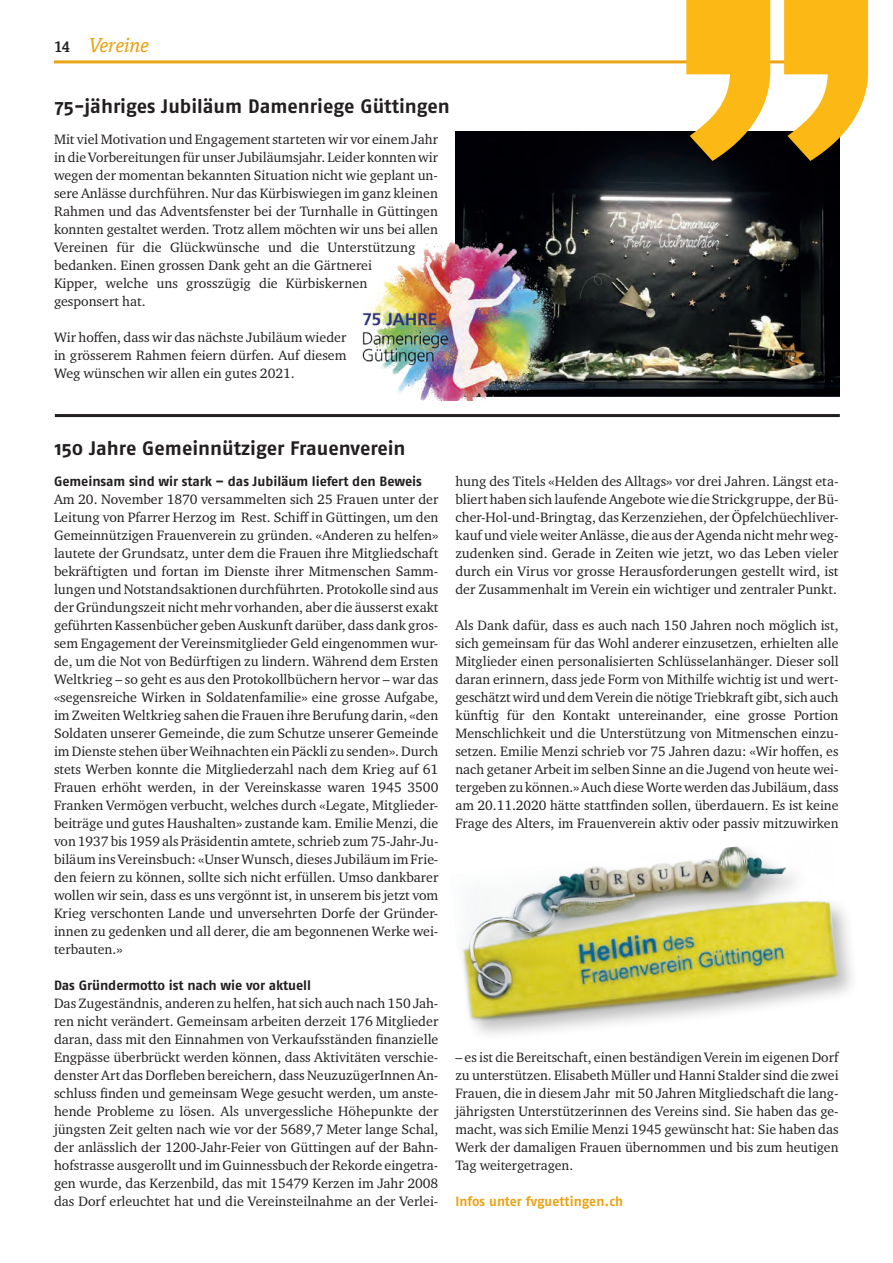
<style>
.page{position:relative;width:893px;height:1263px;background:#fff}
.page>*{position:absolute;margin:0;border:0;box-sizing:border-box;transform-origin:0 0}
.t1{font:700 19.5px "Fago OT";color:#231f20}
.t2{font:italic 19.5px "Cordale";letter-spacing:-.005em;color:#eaa315}
.t3{font:13.95px/18px "Charter ITC Pro";color:#231f20;text-align:justify}
.t4{font:700 13.5px "Fago OT";letter-spacing:-.005em;color:#231f20}
.t5{font:700 13.5px "Fago OT";letter-spacing:.005em;color:#eaa315}
.s1{font-weight:700;font-style:normal;font-size:15px;color:#231f20}
</style>
<div class="page">
<hr style="left:54px;top:60px;width:785px;height:3px;background:#eaa315">
<img style="left:455px;top:132px;width:385px;height:265px">
<img style="left:362px;top:240px;width:194px;height:160px">
<hr style="left:55px;top:414px;width:785px;height:3px;background:#231f20">
<img style="left:462px;top:846px;width:386px;height:188px">
<svg style="left:784px;top:0;width:84px;height:161px"></svg>
<svg style="left:686px;top:0;width:84px;height:161px"></svg>
<h1 class="t2" style="left:54px;top:34px;width:97px"><span class="s1">14</span> Vereine</h1>
<h1 class="t1" style="left:55px;top:95px;width:397px">75-jähriges Jubiläum Damenriege Güttingen</h1>
<p class="t3" style="left:54px;top:130px;width:386px;text-align:left">Mit viel Motivation und Engagement starteten wir vor einem Jahr in die Vorbereitungen für unser Jubiläumsjahr. Leider konnten wir wegen der momentan bekannten Situation nicht wie geplant un&shy;sere Anlässe durchführen. Nur das Kürbiswiegen im ganz kleinen Rahmen und das Adventsfenster bei der Turnhalle in Güttingen konnten gestaltet werden. Trotz allem möchten wir uns bei allen Vereinen für die Glückwünsche und die Unterstützung bedanken. Einen grossen Dank geht an die Gärtnerei<br>Kipper, welche uns grosszügig die Kürbiskernen<br>gesponsert hat.</p>
<p class="t3" style="left:54px;top:328px;width:294px">Wir hoffen, dass wir das nächste Jubiläum wieder in grösserem Rahmen feiern dürfen. Auf diesem Weg wünschen wir allen ein gutes 2021.</p>
<h1 class="t1" style="left:55px;top:437px;width:352px">150 Jahre Gemeinnütziger Frauenverein</h1>
<p class="t4" style="left:54px;top:473px;width:369px">Gemeinsam sind wir stark – das Jubiläum liefert den Beweis</p>
<p class="t3" style="left:54px;top:490px;width:386px">Am 20. November 1870 versammelten sich 25 Frauen unter der Leitung von Pfarrer Herzog im Rest. Schiff in Güttingen, um den Gemeinnützigen Frauenverein zu gründen. «Anderen zu helfen» lautete der Grundsatz, unter dem die Frauen ihre Mitgliedschaft bekräftigten und fortan im Dienste ihrer Mitmenschen Samm&shy;lungen und Notstandsaktionen durchführten. Protokolle sind aus der Gründungszeit nicht mehr vorhanden, aber die äusserst exakt geführten Kassenbücher geben Auskunft darüber, dass dank gros&shy;sem Engagement der Vereinsmitglieder Geld eingenommen wur&shy;de, um die Not von Bedürftigen zu lindern. Während dem Ersten Weltkrieg – so geht es aus den Protokollbüchern hervor – war das «segensreiche Wirken in Soldatenfamilie» eine grosse Aufgabe, im Zweiten Weltkrieg sahen die Frauen ihre Berufung darin, «den Soldaten unserer Gemeinde, die zum Schutze unserer Gemeinde im Dienste stehen über Weihnachten ein Päckli zu senden». Durch stets Werben konnte die Mitgliederzahl nach dem Krieg auf 61<br>Frauen erhöht werden, in der Vereinskasse waren 1945 3500<br>Franken Vermögen verbucht, welches durch «Legate, Mitglieder&shy;beiträge und gutes Haushalten» zustande kam. Emilie Menzi, die von 1937 bis 1959 als Präsidentin amtete, schrieb zum 75-Jahr-Ju&shy;biläum ins Vereinsbuch: «Unser Wunsch, dieses Jubiläum im Frie&shy;den feiern zu können, sollte sich nicht erfüllen. Umso dankbarer wollen wir sein, dass es uns vergönnt ist, in unserem bis jetzt vom Krieg verschonten Lande und unversehrten Dorfe der Gründer&shy;innen zu gedenken und all derer, die am begonnenen Werke wei&shy;terbauten.»</p>
<p class="t4" style="left:54px;top:977px;width:258px">Das Gründermotto ist nach wie vor aktuell</p>
<p class="t3" style="left:54px;top:994px;width:386px">Das Zugeständnis, anderen zu helfen, hat sich auch nach 150 Jah&shy;ren nicht verändert. Gemeinsam arbeiten derzeit 176 Mitglieder daran, dass mit den Einnahmen von Verkaufsständen finanzielle Engpässe überbrückt werden können, dass Aktivitäten verschie&shy;denster Art das Dorfleben bereichern, dass NeuzuzügerInnen An&shy;schluss finden und gemeinsam Wege gesucht werden, um anste&shy;hende Probleme zu lösen. Als unvergessliche Höhepunkte der jüngsten Zeit gelten nach wie vor der 5689,7 Meter lange Schal, der anlässlich der 1200-Jahr-Feier von Güttingen auf der Bahn&shy;hofstrasse ausgerollt und im Guinnessbuch der Rekorde eingetra&shy;gen wurde, das Kerzenbild, das mit 15479 Kerzen im Jahr 2008 das Dorf erleuchtet hat und die Vereinsteilnahme an der Verlei-</p>
<p class="t3" style="left:455px;top:472px;width:385px">hung des Titels «Helden des Alltags» vor drei Jahren. Längst eta&shy;bliert haben sich laufende Angebote wie die Strickgruppe, der Bü&shy;cher-Hol-und-Bringtag, das Kerzenziehen, der Öpfelchüechliver&shy;kauf und viele weiter Anlässe, die aus der Agenda nicht mehr weg&shy;zudenken sind. Gerade in Zeiten wie jetzt, wo das Leben vieler durch ein Virus vor grosse Herausforderungen gestellt wird, ist der Zusammenhalt im Verein ein wichtiger und zentraler Punkt.</p>
<p class="t3" style="left:455px;top:616px;width:385px">Als Dank dafür, dass es auch nach 150 Jahren noch möglich ist, sich gemeinsam für das Wohl anderer einzusetzen, erhielten alle Mitglieder einen personalisierten Schlüsselanhänger. Dieser soll daran erinnern, dass jede Form von Mithilfe wichtig ist und wert&shy;geschätzt wird und dem Verein die nötige Triebkraft gibt, sich auch künftig für den Kontakt untereinander, eine grosse Portion Menschlichkeit und die Unterstützung von Mitmenschen einzu&shy;setzen. Emilie Menzi schrieb vor 75 Jahren dazu: «Wir hoffen, es nach getaner Arbeit im selben Sinne an die Jugend von heute wei&shy;tergeben zu können.» Auch diese Worte werden das Jubiläum, dass am 20.11.2020 hätte stattfinden sollen, überdauern. Es ist keine Frage des Alters, im Frauenverein aktiv oder passiv mitzuwirken</p>
<p class="t3" style="left:455px;top:1048px;width:385px">– es ist die Bereitschaft, einen beständigen Verein im eigenen Dorf zu unterstützen. Elisabeth Müller und Hanni Stalder sind die zwei Frauen, die in diesem Jahr mit 50 Jahren Mitgliedschaft die lang&shy;jährigsten Unterstützerinnen des Vereins sind. Sie haben das ge&shy;macht, was sich Emilie Menzi 1945 gewünscht hat: Sie haben das Werk der damaligen Frauen übernommen und bis zum heutigen Tag weitergetragen.</p>
<p class="t5" style="left:455px;top:1193px;width:169px">Infos unter fvguettingen.ch</p>
</div>
